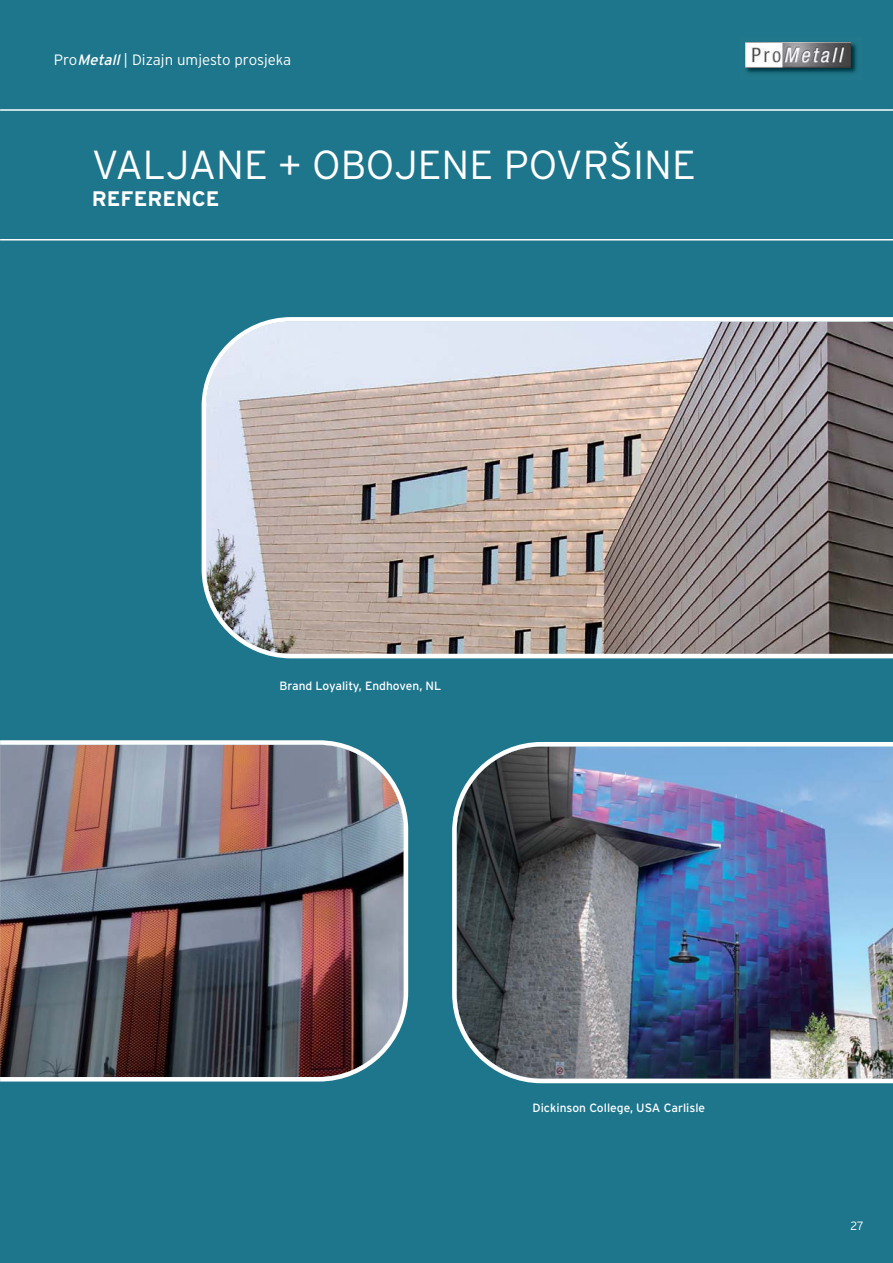
<style>
.page{position:relative;width:893px;height:1263px;background:#1d768c}
.page>*{position:absolute;margin:0;border:0;box-sizing:border-box;transform-origin:0 0}
.t1{font:300 40.5px "Interstate";color:#fff}
.t2{font:700 21px "Interstate";color:#fff}
.t3{font:300 15px "Interstate";color:#fff}
.t4{font:12px "Interstate";color:#fff}
.t5{font:300 12px "Interstate";color:#fff}
.s1{font-weight:400;font-style:italic}
</style>
<div class="page">
<svg style="left:202px;top:317px;width:691px;height:341px;background:#aba3a2"></svg>
<img style="left:452px;top:742px;width:441px;height:341px">
<img style="left:745px;top:42px;width:112px;height:32px">
<img style="left:745px;top:43px;width:105px;height:24px">
<img style="left:0;top:740px;width:408px;height:341px">
<svg style="left:0;top:109px;width:893px;height:131px"></svg>
<p class="t3" style="left:54px;top:54px;width:239px">Pro<span class="s1">Metall</span>| Dizajn umjesto prosjeka</p>
<h1 class="t1" style="left:92px;top:150px;width:605px">VALJANE + OBOJENE POVRŠINE</h1>
<h2 class="t2" style="left:92px;top:187px;width:129px">REFERENCE</h2>
<p class="t4" style="left:279px;top:681px;width:163px">Brand Loyality, Endhoven, NL</p>
<p class="t4" style="left:533px;top:1103px;width:174px">Dickinson College, USA Carlisle</p>
<p class="t5" style="left:850px;top:1221px;width:15px">27</p>
</div>
